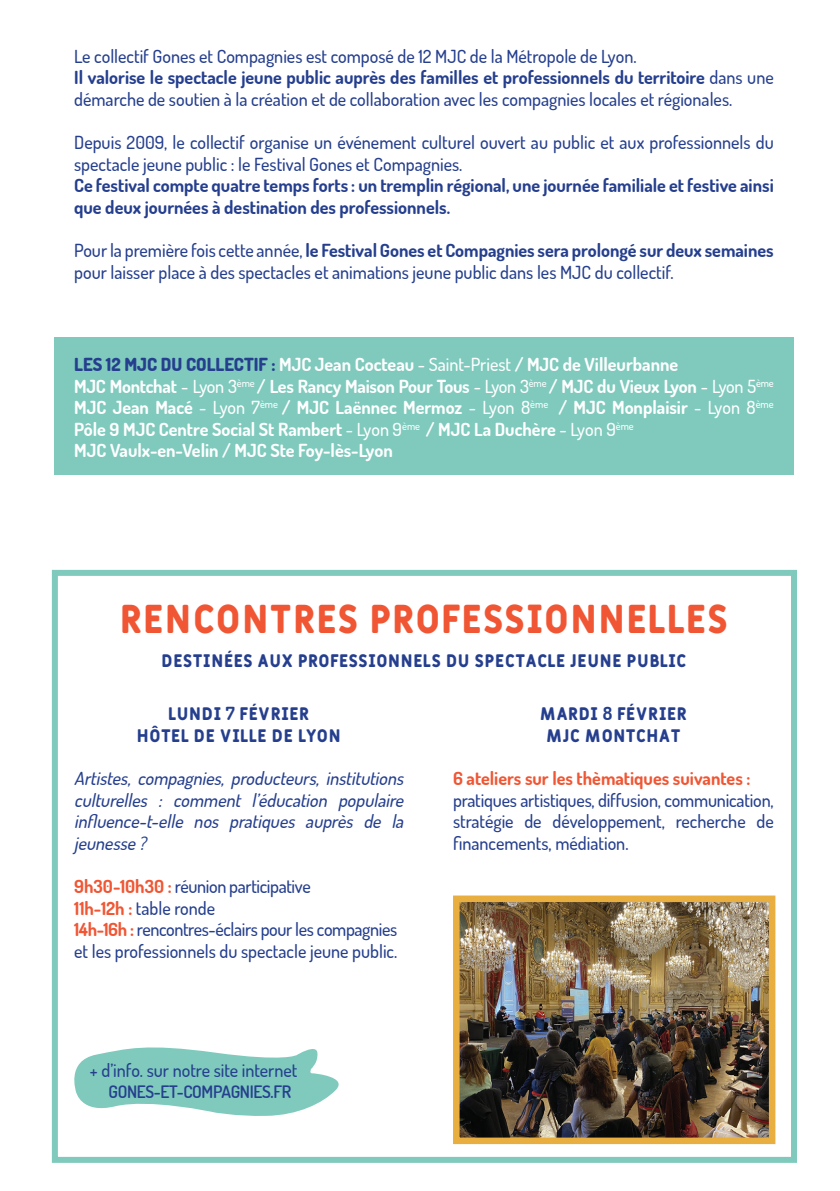
<style>
.page{position:relative;width:840px;height:1191px;background:#fff}
.page>*{position:absolute;margin:0;border:0;box-sizing:border-box;transform-origin:0 0}
.t1{font:40px "Fulbo Tano";letter-spacing:-.005em;color:#f05633}
.t2{font:500 18px/21.6px "Dosis";color:#253f8e}
.t3{font:700 18px/21.6px "Dosis";color:#fff}
.t4{font:500 18px/21.6px "Dosis";letter-spacing:-.02em;color:#253f8e}
.t5{font:700 18px/21.6px "Dosis";color:#253f8e}
.t6{font:italic 500 18px/21.6px "Dosis";color:#253f8e;text-align:justify}
.t7{font:18px/21.6px "Fulbo Tano";color:#253f8e;text-align:center}
.t8{font:700 18px "Dosis";color:#f05633}
.t9{font:600 17.2px "Dosis";letter-spacing:-.02em;color:#253f8e}
.s1{font-weight:700}
.s2{font-weight:800;color:#253f8e}
.s3{font-weight:500}
.s4{font-family:"Dosis";font-weight:700}
.s5{font-weight:700;color:#f05633}
</style>
<div class="page">
<div style="left:55px;top:337px;width:738px;height:138px;background:#7fcabd"></div>
<svg style="left:74px;top:1047px;width:265px;height:69px"></svg>
<img style="left:461px;top:903px;width:306px;height:233px">
<div style="left:453px;top:895px;width:322px;height:249px;border:7px solid #e8ae40"></div>
<div style="left:52px;top:570px;width:744px;height:592px;border:6px solid #7fcabd"></div>
<p class="t2" style="left:74px;top:44px;width:700px">Le collectif Gones et Compagnies est composé de 12 MJC de la Métropole de Lyon.<br><span class="s1">Il valorise le spectacle jeune public auprès des familles et professionnels du territoire</span> dans une démarche de soutien à la création et de collaboration avec les compagnies locales et régionales.</p>
<p class="t2" style="left:74px;top:131px;width:700px">Depuis 2009, le collectif organise un événement culturel ouvert au public et aux professionnels du spectacle jeune public : le Festival Gones et Compagnies.</p>
<p class="t5" style="left:74px;top:174px;width:700px">Ce festival compte quatre temps forts : un tremplin régional, une journée familiale et festive ainsi que deux journées à destination des professionnels.</p>
<p class="t2" style="left:74px;top:239px;width:700px">Pour la première fois cette année, <span class="s1">le Festival Gones et Compagnies sera prolongé sur deux semaines </span>pour laisser place à des spectacles et animations jeune public dans les MJC du collectif.</p>
<p class="t3" style="left:74px;top:353px;width:700px"><span class="s2">LES 12 MJC DU COLLECTIF :</span> MJC Jean Cocteau <span class="s3">- Saint-Priest</span> / MJC de Villeurbanne<br>MJC Montchat <span class="s3">- Lyon 3</span><sup>ème</sup> / Les Rancy Maison Pour Tous <span class="s3">- Lyon 3</span><sup>ème</sup> / MJC du Vieux Lyon <span class="s3">- Lyon 5</span><sup>ème </sup>MJC Jean Macé <span class="s3">- Lyon 7</span><sup>ème</sup> / MJC Laënnec Mermoz <span class="s3">- Lyon 8</span><sup>ème</sup> / MJC Monplaisir <span class="s3">- Lyon 8</span><sup>ème </sup>Pôle 9 MJC Centre Social St Rambert <span class="s3">- Lyon 9</span><sup>ème</sup> / MJC La Duchère <span class="s3">- Lyon 9</span><sup>ème<br></sup>MJC Vaulx-en-Velin / MJC Ste Foy-lès-Lyon</p>
<h1 class="t1" style="left:119px;top:595px;width:610px">RENCONTRES PROFESSIONNELLES</h1>
<p class="t7" style="left:161px;top:650px;width:526px">DESTINÉES AUX PROFESSIONNELS DU SPECTACLE JEUNE PUBLIC</p>
<p class="t7" style="left:136px;top:704px;width:206px">LUNDI <span class="s4">7</span> FÉVRIER<br>HÔTEL DE VILLE DE LYON</p>
<p class="t6" style="left:74px;top:767px;width:335px">Artistes, compagnies, producteurs, institutions culturelles : comment l’éducation populaire influence-t-elle nos pratiques auprès de la jeunesse?</p>
<p class="t4" style="left:74px;top:875px;width:324px"><span class="s5">9h30-10h30 :</span> réunion participative<br><span class="s5">11h-12h :</span> table ronde<br><span class="s5">14h-16h :</span> rencontres-éclairs pour les compagnies et les professionnels du spectacle jeune public.</p>
<p class="t7" style="left:539px;top:704px;width:149px">MARDI <span class="s4">8</span> FÉVRIER<br>MJC MONTCHAT</p>
<p class="t8" style="left:453px;top:766px;width:299px">6 ateliers sur les thèmatiques suivantes :</p>
<p class="t2" style="left:453px;top:788px;width:322px;text-align:justify">pratiques artistiques, diffusion, communication, stratégie de développement, recherche de financements, médiation.</p>
<p class="t2" style="left:90px;top:1059px;width:209px">+ d’info. sur notre site internet</p>
<p class="t9" style="left:108px;top:1079px;width:184px">GONES-ET-COMPAGNIES.FR</p>
</div>
